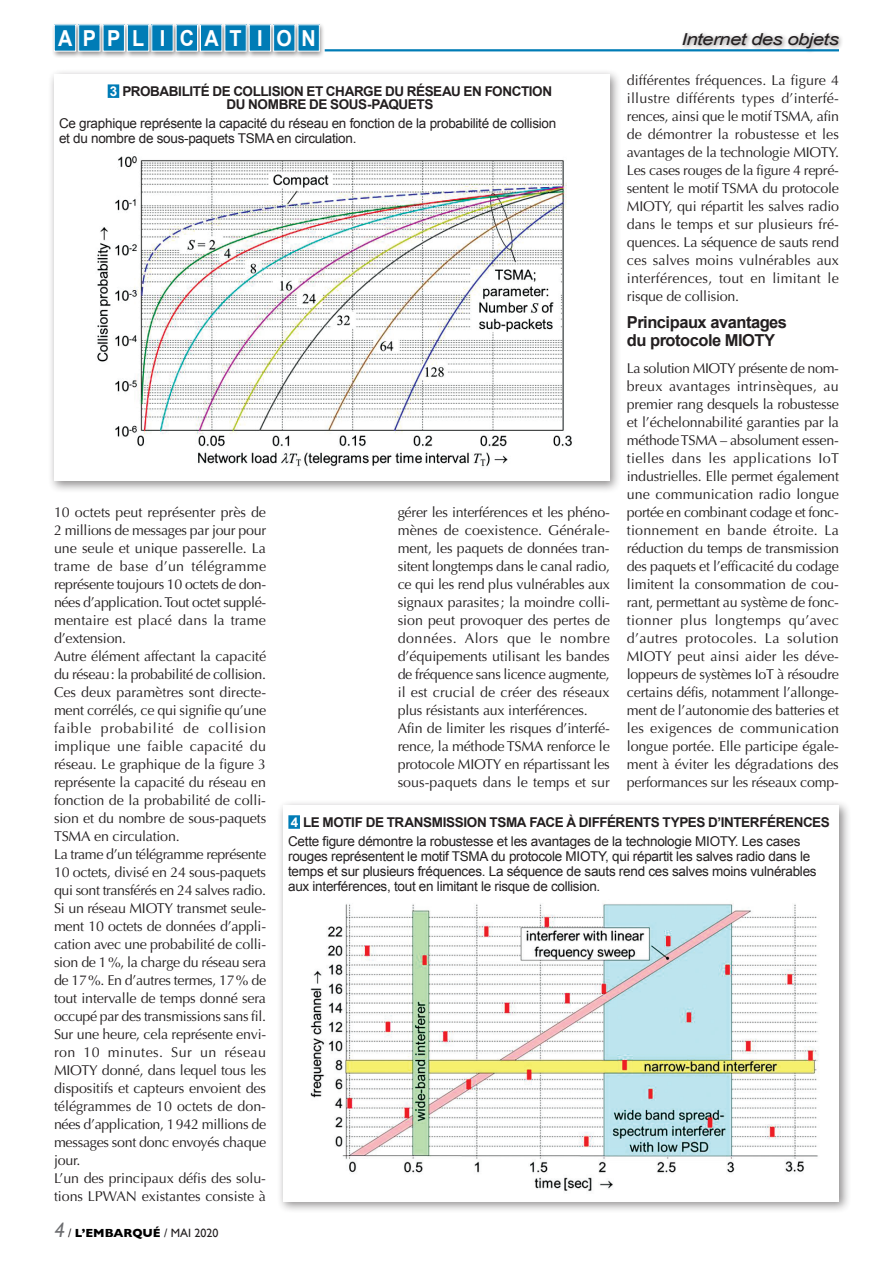
<style>
.page{position:relative;width:893px;height:1263px;background:#fff}
.page>*{position:absolute;margin:0;border:0;box-sizing:border-box;transform-origin:0 0}
.t1{font:700 22.05px "Arial";letter-spacing:.535em;color:#fff;scale:.9 1}
.t2{font:700 16.5px/18px "Arial";letter-spacing:-.03em;color:#231f20}
.t3{font:italic 16.5px "Arial";letter-spacing:-.03em;color:#231f20;scale:1.24 1}
.t4{font:14.25px/18px "Optima";letter-spacing:-.015em;color:#231f20}
.t5{font:13.5px/15px "Arial";letter-spacing:-.02em;color:#231f20}
.t6{font:700 13.5px/13.5px "Arial";letter-spacing:-.03em;color:#231f20;text-align:center}
.t7{font:700 12px "Gill Sans";color:#000}
.s1{color:#fff}
.s2{font-weight:700;color:#fff}
.s3{font-weight:700}
.s4{font-weight:400;font-style:italic;font-size:21px;color:#6c6d70}
.s5{font-weight:400;color:#231f20}
</style>
<div class="page">
<div style="left:51px;top:23px;width:31px;height:35px;background:#231f20;opacity:.5"></div>
<div style="left:54px;top:25px;width:22px;height:26px;background:#007cb6"></div>
<div style="left:54px;top:24px;width:22px;height:27px;border:1px solid #fff"></div>
<div style="left:75px;top:23px;width:31px;height:35px;background:#231f20;opacity:.5"></div>
<div style="left:79px;top:25px;width:21px;height:26px;background:#007cb6"></div>
<div style="left:100px;top:23px;width:31px;height:35px;background:#231f20;opacity:.5"></div>
<div style="left:103px;top:25px;width:21px;height:26px;background:#007cb6"></div>
<div style="left:124px;top:23px;width:31px;height:35px;background:#231f20;opacity:.5"></div>
<div style="left:127px;top:25px;width:22px;height:26px;background:#007cb6"></div>
<div style="left:127px;top:24px;width:22px;height:27px;border:1px solid #fff"></div>
<div style="left:149px;top:23px;width:30px;height:35px;background:#231f20;opacity:.5"></div>
<div style="left:152px;top:25px;width:21px;height:26px;background:#007cb6"></div>
<div style="left:173px;top:23px;width:31px;height:35px;background:#231f20;opacity:.5"></div>
<div style="left:176px;top:25px;width:22px;height:26px;background:#007cb6"></div>
<div style="left:197px;top:23px;width:31px;height:35px;background:#231f20;opacity:.5"></div>
<div style="left:200px;top:25px;width:22px;height:26px;background:#007cb6"></div>
<div style="left:200px;top:24px;width:22px;height:27px;border:1px solid #fff"></div>
<div style="left:222px;top:23px;width:30px;height:35px;background:#231f20;opacity:.5"></div>
<div style="left:225px;top:25px;width:21px;height:26px;background:#007cb6"></div>
<div style="left:246px;top:23px;width:31px;height:35px;background:#231f20;opacity:.5"></div>
<div style="left:249px;top:25px;width:22px;height:26px;background:#007cb6"></div>
<div style="left:270px;top:23px;width:31px;height:35px;background:#231f20;opacity:.5"></div>
<div style="left:274px;top:25px;width:21px;height:26px;background:#007cb6"></div>
<div style="left:295px;top:23px;width:31px;height:35px;background:#231f20;opacity:.5"></div>
<div style="left:298px;top:25px;width:21px;height:26px;background:#007cb6"></div>
<div style="left:679px;top:30px;width:165px;height:24px;background:#231f20;opacity:.5"></div>
<hr style="left:325px;top:49px;width:514px;height:2px;background:#007cb6">
<div style="left:48px;top:68px;width:574px;height:425px;background:#231f20;opacity:.5"></div>
<div style="left:54px;top:74px;width:556px;height:407px;background:#fff"></div>
<img style="left:97px;top:156px;width:475px;height:311px">
<div style="left:108px;top:84px;width:11px;height:14px;background:#007cb6"></div>
<div style="left:277px;top:799px;width:574px;height:414px;background:#231f20;opacity:.5"></div>
<div style="left:283px;top:805px;width:556px;height:396px;background:#fff"></div>
<img style="left:310px;top:904px;width:509px;height:287px">
<div style="left:288px;top:815px;width:12px;height:14px;background:#007cb6"></div>
<h1 class="t1" style="left:58px;top:24px;width:288px">APPL I CAT I ON</h1>
<p class="t3" style="left:681px;top:29px;width:129px">Internet des objets</p>
<p class="t4" style="left:627px;top:71px;width:214px;text-align:justify">différentes fréquences. La figure 4 illustre différents types d’interfé&shy;rences, ainsi que le motif TSMA, afin de démontrer la robustesse et les avantages de la technologie MIOTY.<br>Les cases rouges de la figure 4 repré&shy;sentent le motif TSMA du protocole MIOTY, qui répartit les salves radio dans le temps et sur plusieurs fré&shy;quences. La séquence de sauts rend ces salves moins vulnérables aux interférences, tout en limitant le risque de collision.</p>
<p class="t2" style="left:627px;top:313px;width:162px">Principaux avantages du protocole MIOTY</p>
<p class="t4" style="left:627px;top:360px;width:214px;text-align:justify">La solution MIOTY présente de nom&shy;breux avantages intrinsèques, au premier rang desquels la robustesse et l’échelonnabilité garanties par la méthode TSMA – absolument essen&shy;tielles dans les applications IoT industrielles. Elle permet également une communication radio longue portée en combinant codage et fonc&shy;tionnement en bande étroite. La réduction du temps de transmission des paquets et l’efficacité du codage limitent la consommation de cou&shy;rant, permettant au système de fonc&shy;tionner plus longtemps qu’avec d’autres protocoles. La solution MIOTY peut ainsi aider les déve&shy;loppeurs de systèmes IoT à résoudre certains défis, notamment l’allonge&shy;ment de l’autonomie des batteries et les exigences de communication longue portée. Elle participe égale&shy;ment à éviter les dégradations des performances sur les réseaux comp-</p>
<p class="t6" style="left:110px;top:85px;width:444px"><span class="s1">3</span> PROBABILITÉ DE COLLISION ET CHARGE DU RÉSEAU EN FONCTION<br>DU NOMBRE DE SOUS-PAQUETS</p>
<p class="t5" style="left:59px;top:116px;width:499px">Ce graphique représente la capacité du réseau en fonction de la probabilité de collision et du nombre de sous-paquets TSMA en circulation.</p>
<p class="t4" style="left:54px;top:504px;width:214px">10 octets peut représenter près de 2 millions de messages par jour pour une seule et unique passerelle. La trame de base d’un télégramme représente toujours 10 octets de don&shy;nées d’application. Tout octet supplé&shy;mentaire est placé dans la trame d’extension.<br>Autre élément affectant la capacité du réseau: la probabilité de collision.<br>Ces deux paramètres sont directe&shy;ment corrélés, ce qui signifie qu’une faible probabilité de collision implique une faible capacité du réseau. Le graphique de la figure 3 représente la capacité du réseau en fonction de la probabilité de colli&shy;sion et du nombre de sous-paquets TSMA en circulation.<br>La trame d’un télégramme représente 10 octets, divisé en 24 sous-paquets qui sont transférés en 24 salves radio.<br>Si un réseau MIOTY transmet seule&shy;ment 10 octets de données d’appli&shy;cation avec une probabilité de colli&shy;sion de 1%, la charge du réseau sera de 17%. En d’autres termes, 17% de tout intervalle de temps donné sera occupé par des transmissions sans fil.<br>Sur une heure, cela représente envi&shy;ron 10 minutes. Sur un réseau MIOTY donné, dans lequel tous les dispositifs et capteurs envoient des télégrammes de 10 octets de don&shy;nées d’application, 1942 millions de messages sont donc envoyés chaque jour.<br>L’un des principaux défis des solu&shy;tions LPWAN existantes consiste à</p>
<p class="t4" style="left:398px;top:503px;width:214px">gérer les interférences et les phéno&shy;mènes de coexistence. Générale&shy;ment, les paquets de données tran&shy;sitent longtemps dans le canal radio, ce qui les rend plus vulnérables aux signaux parasites; la moindre colli&shy;sion peut provoquer des pertes de données. Alors que le nombre d’équipements utilisant les bandes de fréquence sans licence augmente, il est crucial de créer des réseaux plus résistants aux interférences.<br>Afin de limiter les risques d’interfé&shy;rence, la méthode TSMA renforce le protocole MIOTY en répartissant les sous-paquets dans le temps et sur</p>
<p class="t5" style="left:288px;top:812px;width:543px;line-height:19.2px"><span class="s2">4</span> <span class="s3">LE MOTIF DE TRANSMISSION TSMA FACE À DIFFÉRENTS TYPES D’INTERFÉRENCES<br></span>Cette figure démontre la robustesse et les avantages de la technologie MIOTY. Les cases</p>
<p class="t5" style="left:288px;top:849px;width:530px">rouges représentent le motif TSMA du protocole MIOTY, qui répartit les salves radio dans le temps et sur plusieurs fréquences. La séquence de sauts rend ces salves moins vulnérables aux interférences, tout en limitant le risque de collision.</p>
<p class="t7" style="left:54px;top:1224px;width:166px"><span class="s4">4</span> <span class="s5">/</span> L’EMBARQUÉ <span class="s5">/ MAI 2020</span></p>
</div>
